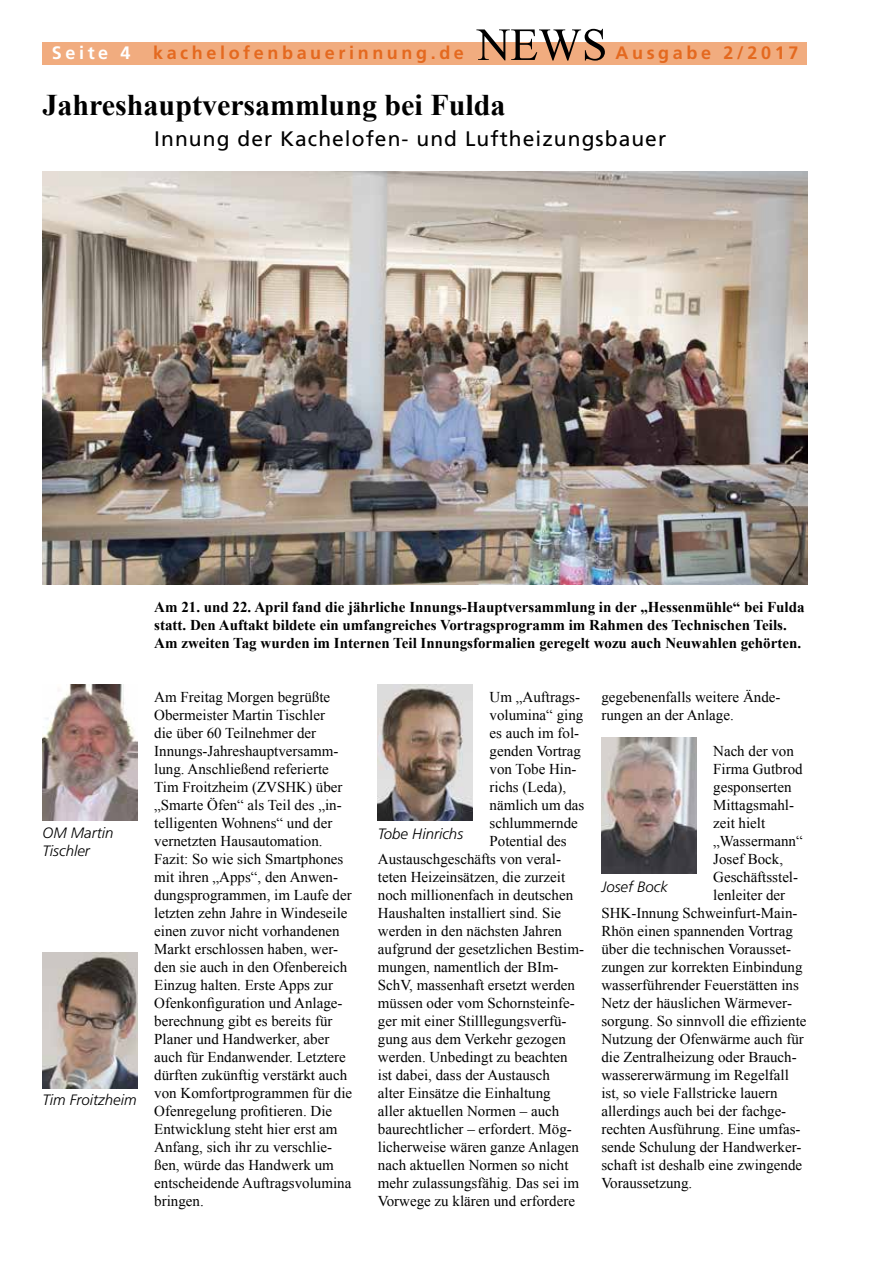
<style>
.page{position:relative;width:893px;height:1263px;background:#fff}
.page>*{position:absolute;margin:0;border:0;box-sizing:border-box;transform-origin:0 0}
.t1{font:700 30px "Times New Roman";color:#000}
.t2{font:21px "Frutiger";letter-spacing:.05em;color:#000}
.t3{font:700 18px "Frutiger";letter-spacing:.2em;color:#e4691f}
.t4{font:700 18px "Frutiger";letter-spacing:.2em;color:#fff}
.t5{font:15px/18px "Times New Roman";color:#000}
.t6{font:700 15px/18px "Times New Roman";color:#000}
.t7{font:italic 300 15px/18px "Frutiger";color:#000}
</style>
<div class="page">
<div style="left:43px;top:43px;width:764px;height:22px;background:#f1ac7f"></div>
<svg style="left:476px;top:29px;width:129px;height:32px"></svg>
<img style="left:43px;top:952px;width:94px;height:136px">
<img style="left:378px;top:685px;width:95px;height:136px">
<img style="left:601px;top:738px;width:95px;height:136px">
<img style="left:43px;top:171px;width:764px;height:414px">
<img style="left:43px;top:685px;width:94px;height:136px">
<p class="t4" style="left:52px;top:42px;width:80px">Seite 4</p>
<p class="t3" style="left:153px;top:42px;width:312px">kachelofenbauerinnung.de</p>
<p class="t3" style="left:615px;top:42px;width:184px">Ausgabe 2/2017</p>
<h1 class="t1" style="left:43px;top:84px;width:464px">Jahreshauptversammlung bei Fulda</h1>
<h2 class="t2" style="left:154px;top:126px;width:513px">Innung der Kachelofen- und Luftheizungsbauer</h2>
<p class="t7" style="left:43px;top:824px;width:72px">OM Martin<br>Tischler</p>
<p class="t7" style="left:43px;top:1091px;width:96px">Tim Froitzheim</p>
<p class="t6" style="left:154px;top:598px;width:652px">Am 21. und 22. April fand die jährliche Innungs-Hauptversammlung in der „Hessenmühle“ bei Fulda statt. Den Auftakt bildete ein umfangreiches Vortragsprogramm im Rahmen des Technischen Teils.<br>Am zweiten Tag wurden im Internen Teil Innungsformalien geregelt wozu auch Neuwahlen gehörten.</p>
<p class="t5" style="left:154px;top:688px;width:199px">Am Freitag Morgen begrüßte<br>Obermeister Martin Tischler<br>die über 60 Teilnehmer der<br>Innungs-Jahreshauptversamm&shy;lung. Anschließend referierte<br>Tim Froitzheim (ZVSHK) über „Smarte Öfen“ als Teil des „in&shy;telligenten Wohnens“ und der vernetzten Hausautomation.<br>Fazit: So wie sich Smartphones mit ihren „Apps“, den Anwen&shy;dungsprogrammen, im Laufe der letzten zehn Jahre in Windeseile einen zuvor nicht vorhandenen<br>Markt erschlossen haben, wer&shy;den sie auch in den Ofenbereich<br>Einzug halten. Erste Apps zur<br>Ofenkonfiguration und Anlage&shy;berechnung gibt es bereits für<br>Planer und Handwerker, aber auch für Endanwender. Letztere dürften zukünftig verstärkt auch von Komfortprogrammen für die<br>Ofenregelung profitieren. Die<br>Entwicklung steht hier erst am<br>Anfang, sich ihr zu verschlie&shy;ßen, würde das Handwerk um entscheidende Auftragsvolumina bringen.</p>
<p class="t5" style="left:490px;top:688px;width:92px">Um „Auftrags-</p>
<p class="t5" style="left:490px;top:706px;width:95px">volumina“ ging</p>
<p class="t5" style="left:490px;top:724px;width:91px">es auch im fol-</p>
<p class="t5" style="left:490px;top:742px;width:93px">genden Vortrag</p>
<p class="t5" style="left:490px;top:760px;width:88px">von Tobe Hin-</p>
<p class="t5" style="left:490px;top:778px;width:78px">richs (Leda),</p>
<p class="t5" style="left:490px;top:796px;width:96px">nämlich um das</p>
<p class="t5" style="left:490px;top:814px;width:90px">schlummernde</p>
<p class="t5" style="left:490px;top:832px;width:79px">Potential des</p>
<p class="t5" style="left:378px;top:850px;width:185px">Austauschgeschäfts von veral-</p>
<p class="t5" style="left:378px;top:868px;width:189px">teten Heizeinsätzen, die zurzeit</p>
<p class="t5" style="left:378px;top:886px;width:197px">noch millionenfach in deutschen</p>
<p class="t5" style="left:378px;top:904px;width:185px">Haushalten installiert sind. Sie</p>
<p class="t5" style="left:378px;top:922px;width:186px">werden in den nächsten Jahren</p>
<p class="t5" style="left:378px;top:940px;width:208px">aufgrund der gesetzlichen Bestim-</p>
<p class="t5" style="left:378px;top:958px;width:182px">mungen, namentlich der BIm-</p>
<p class="t5" style="left:378px;top:976px;width:199px">SchV, massenhaft ersetzt werden</p>
<p class="t5" style="left:378px;top:994px;width:199px">müssen oder vom Schornsteinfe-</p>
<p class="t5" style="left:378px;top:1012px;width:190px">ger mit einer Stilllegungsverfü-</p>
<p class="t5" style="left:378px;top:1030px;width:190px">gung aus dem Verkehr gezogen</p>
<p class="t5" style="left:378px;top:1048px;width:191px">werden. Unbedingt zu beachten</p>
<p class="t5" style="left:378px;top:1066px;width:174px">ist dabei, dass der Austausch</p>
<p class="t5" style="left:378px;top:1084px;width:174px">alter Einsätze die Einhaltung</p>
<p class="t5" style="left:378px;top:1102px;width:183px">aller aktuellen Normen – auch</p>
<p class="t5" style="left:378px;top:1120px;width:196px">baurechtlicher – erfordert. Mög-</p>
<p class="t5" style="left:378px;top:1138px;width:203px">licherweise wären ganze Anlagen</p>
<p class="t5" style="left:378px;top:1156px;width:192px">nach aktuellen Normen so nicht</p>
<p class="t5" style="left:378px;top:1174px;width:203px">mehr zulassungsfähig. Das sei im</p>
<p class="t5" style="left:378px;top:1192px;width:199px">Vorwege zu klären und erfordere</p>
<p class="t7" style="left:378px;top:824px;width:87px">Tobe Hinrichs</p>
<p class="t5" style="left:601px;top:688px;width:181px">gegebenenfalls weitere Ände&shy;rungen an der Anlage.</p>
<p class="t5" style="left:713px;top:742px;width:82px">Nach der von</p>
<p class="t5" style="left:713px;top:760px;width:91px">Firma Gutbrod</p>
<p class="t5" style="left:713px;top:778px;width:80px">gesponserten</p>
<p class="t5" style="left:713px;top:796px;width:82px">Mittagsmahl-</p>
<p class="t5" style="left:713px;top:814px;width:54px">zeit hielt</p>
<p class="t5" style="left:713px;top:832px;width:91px">„Wassermann“</p>
<p class="t5" style="left:713px;top:850px;width:71px">Josef Bock,</p>
<p class="t5" style="left:713px;top:868px;width:86px">Geschäftsstel-</p>
<p class="t5" style="left:713px;top:886px;width:74px">lenleiter der</p>
<p class="t5" style="left:601px;top:904px;width:198px">SHK-Innung Schweinfurt-Main-</p>
<p class="t5" style="left:601px;top:922px;width:193px">Rhön einen spannenden Vortrag</p>
<p class="t5" style="left:601px;top:940px;width:191px">über die technischen Vorausset-</p>
<p class="t5" style="left:601px;top:958px;width:203px">zungen zur korrekten Einbindung</p>
<p class="t5" style="left:601px;top:976px;width:199px">wasserführender Feuerstätten ins</p>
<p class="t5" style="left:601px;top:994px;width:192px">Netz der häuslichen Wärmever-</p>
<p class="t5" style="left:601px;top:1012px;width:207px">sorgung. So sinnvoll die effiziente</p>
<p class="t5" style="left:601px;top:1030px;width:204px">Nutzung der Ofenwärme auch für</p>
<p class="t5" style="left:601px;top:1048px;width:197px">die Zentralheizung oder Brauch-</p>
<p class="t5" style="left:601px;top:1066px;width:189px">wassererwärmung im Regelfall</p>
<p class="t5" style="left:601px;top:1084px;width:178px">ist, so viele Fallstricke lauern</p>
<p class="t5" style="left:601px;top:1102px;width:186px">allerdings auch bei der fachge-</p>
<p class="t5" style="left:601px;top:1120px;width:201px">rechten Ausführung. Eine umfas-</p>
<p class="t5" style="left:601px;top:1138px;width:202px">sende Schulung der Handwerker-</p>
<p class="t5" style="left:601px;top:1156px;width:202px">schaft ist deshalb eine zwingende</p>
<p class="t5" style="left:601px;top:1174px;width:92px">Voraussetzung.</p>
<p class="t7" style="left:601px;top:877px;width:68px">Josef Bock</p>
</div>
